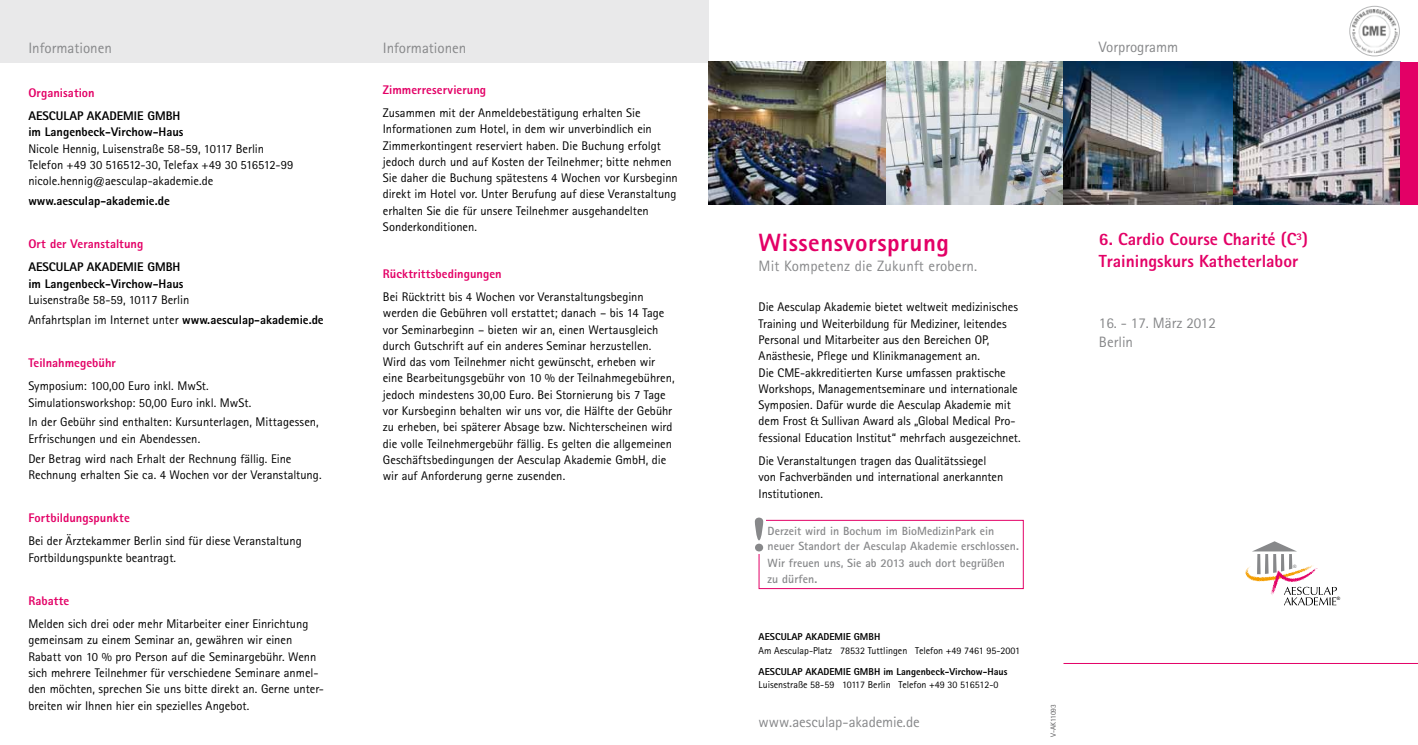
<style>
.page{position:relative;width:1418px;height:745px;background:#fff}
.page>*{position:absolute;margin:0;border:0;box-sizing:border-box;transform-origin:0 0}
.t1{font:800 25px "Rotis Sans Serif Pro";letter-spacing:.02em;color:#e30066}
.t2{font:800 17.5px/21.2px "Rotis Sans Serif Pro";color:#e30066}
.t3{font:15px/18.8px "Rotis Sans Serif Pro";color:#87888a}
.t4{font:12.5px/16.2px "Rotis Sans Serif Pro";letter-spacing:-.005em;color:#000}
.t5{font:800 12.5px/16.2px "Rotis Sans Serif Pro";color:#000}
.t6{font:800 12.5px "Rotis Sans Serif Pro";letter-spacing:.005em;color:#e30066}
.t7{font:700 11.88px/16px "Rotis Sans Serif Pro";color:#87888a}
.t8{font:10px "Rotis Sans Serif Pro";color:#000}
.t9{font:800 10px "Rotis Sans Serif Pro";color:#000}
.t10{font:7.5px "Rotis Sans Serif Pro";color:#58585a}
.t11{font:4.62px "Arial";color:#000}
.t12{font:4.62px "Arial";color:#707172}
.s1{font-weight:800}
</style>
<div class="page">
<div style="left:0;top:0;width:709px;height:62px;background:#e9e9ea"></div>
<img style="left:709px;top:62px;width:177px;height:142px">
<img style="left:886px;top:62px;width:177px;height:142px">
<hr style="left:1063px;top:662px;width:354px;height:1px;background:#e30066">
<svg style="left:1245px;top:541px;width:91px;height:64px"></svg>
<img style="left:1232px;top:62px;width:167px;height:142px">
<img style="left:1063px;top:62px;width:169px;height:142px">
<div style="left:1400px;top:62px;width:17px;height:142px;background:#e30066"></div>
<img style="left:1351px;top:9px;width:46px;height:44px">
<div style="left:1349px;top:6px;width:50px;height:50px;border:1px solid #87888a;border-radius:50%"></div>
<div style="left:758px;top:519px;width:265px;height:69px;border:1px solid #e30066"></div>
<div style="left:750px;top:515px;width:16px;height:39px;background:#fff"></div>
<svg style="left:754px;top:517px;width:9px;height:34px"></svg>
<p class="t3" style="left:28px;top:39px;width:85px">Informationen</p>
<p class="t6" style="left:28px;top:84px;width:68px">Organisation</p>
<p class="t5" style="left:28px;top:107px;width:157px">AESCULAP AKADEMIE GMBH im Langenbeck-Virchow-Haus</p>
<p class="t4" style="left:28px;top:140px;width:266px">Nicole Hennig, Luisenstraße 58-59, 10117 Berlin<br>Telefon +49 30 516512-30, Telefax +49 30 516512-99 nicole.hennig@aesculap-akademie.de</p>
<p class="t5" style="left:28px;top:192px;width:143px">www.aesculap-akademie.de</p>
<p class="t6" style="left:28px;top:236px;width:116px">Ort der Veranstaltung</p>
<p class="t5" style="left:28px;top:259px;width:16px">Aesculap</p>
<p class="t5" style="left:87px;top:259px;width:16px">Akademie</p>
<p class="t5" style="left:28px;top:259px;width:157px;text-align:right">GMBH<br>im Langenbeck-Virchow-Haus</p>
<p class="t4" style="left:28px;top:290px;width:297px;line-height:19.8px">Luisenstraße 58-59, 10117 Berlin<br>Anfahrtsplan im Internet unter <span class="s1">www.aesculap-akademie.de</span></p>
<p class="t6" style="left:28px;top:354px;width:89px">Teilnahmegebühr</p>
<p class="t4" style="left:28px;top:378px;width:224px">Symposium: 100,00 Euro inkl. MwSt.<br>Simulationsworkshop: 50,00 Euro inkl. MwSt.</p>
<p class="t4" style="left:28px;top:414px;width:292px">In der Gebühr sind enthalten: Kursunterlagen, Mittagessen,<br>Erfrischungen und ein Abendessen.</p>
<p class="t4" style="left:28px;top:450px;width:295px">Der Betrag wird nach Erhalt der Rechnung fällig. Eine<br>Rechnung erhalten Sie ca. 4 Wochen vor der Veranstaltung.</p>
<p class="t6" style="left:28px;top:509px;width:103px">Fortbildungspunkte</p>
<p class="t4" style="left:28px;top:532px;width:275px">Bei der Ärztekammer Berlin sind für diese Veranstaltung<br>Fortbildungspunkte beantragt.</p>
<p class="t6" style="left:28px;top:592px;width:43px">Rabatte</p>
<p class="t4" style="left:28px;top:615px;width:297px">Melden sich drei oder mehr Mitarbeiter einer Einrichtung gemeinsam zu einem Seminar an, gewähren wir einen Rabatt von 10 % pro Person auf die Seminargebühr. Wenn sich mehrere Teilnehmer für verschiedene Seminare anmel&shy;den möchten, sprechen Sie uns bitte direkt an. Gerne unter&shy;breiten wir Ihnen hier ein spezielles Angebot.</p>
<p class="t3" style="left:383px;top:39px;width:85px">Informationen</p>
<p class="t6" style="left:383px;top:81px;width:105px">Zimmerreservierung</p>
<p class="t4" style="left:383px;top:105px;width:296px">Zusammen mit der Anmeldebestätigung erhalten Sie Informationen zum Hotel, in dem wir unverbindlich ein Zimmerkontingent reserviert haben. Die Buchung erfolgt jedoch durch und auf Kosten der Teilnehmer; bitte nehmen Sie daher die Buchung spätestens 4 Wochen vor Kursbeginn direkt im Hotel vor. Unter Berufung auf diese Veranstaltung erhalten Sie die für unsere Teilnehmer ausgehandelten Sonderkonditionen.</p>
<p class="t6" style="left:383px;top:265px;width:120px">Rücktrittsbedingungen</p>
<p class="t4" style="left:383px;top:289px;width:293px">Bei Rücktritt bis 4 Wochen vor Veranstaltungsbeginn werden die Gebühren voll erstattet; danach – bis 14 Tage vor Seminarbeginn – bieten wir an, einen Wertausgleich durch Gutschrift auf ein anderes Seminar herzustellen.<br>Wird das vom Teilnehmer nicht gewünscht, erheben wir eine Bearbeitungsgebühr von 10 % der Teilnahmegebühren, jedoch mindestens 30,00 Euro. Bei Stornierung bis 7 Tage vor Kursbeginn behalten wir uns vor, die Hälfte der Gebühr zu erheben, bei späterer Absage bzw. Nichterscheinen wird die volle Teilnehmergebühr fällig. Es gelten die allgemeinen Geschäftsbedingungen der Aesculap Akademie GmbH, die wir auf Anforderung gerne zusenden.</p>
<p class="t3" style="left:1098px;top:38px;width:81px">Vorprogramm</p>
<h1 class="t1" style="left:758px;top:226px;width:192px">Wissensvorsprung</h1>
<p class="t3" style="left:758px;top:256px;width:220px">Mit Kompetenz die Zukunft erobern.</p>
<p class="t4" style="left:758px;top:299px;width:264px">Die Aesculap Akademie bietet weltweit medizinisches Training und Weiterbildung für Mediziner, leitendes Personal und Mitarbeiter aus den Bereichen OP, Anästhesie, Pflege und Klinikmanagement an.<br>Die CME-akkreditierten Kurse umfassen praktische Workshops, Managementseminare und internationale Symposien. Dafür wurde die Aesculap Akademie mit dem Frost &amp; Sullivan Award als „Global Medical Pro&shy;fessional Education Institut“ mehrfach ausgezeichnet.</p>
<p class="t4" style="left:758px;top:452px;width:246px">Die Veranstaltungen tragen das Qualitätssiegel von Fachverbänden und international anerkannten<br>Institutionen.</p>
<p class="t7" style="left:767px;top:522px;width:253px">Derzeit wird in Bochum im BioMedizinPark ein neuer Standort der Aesculap Akademie erschlossen.<br>Wir freuen uns, Sie ab 2013 auch dort begrüßen<br>zu dürfen.</p>
<p class="t9" style="left:758px;top:629px;width:123px">AESCULAP AKADEMIE GMBH</p>
<p class="t8" style="left:758px;top:644px;width:263px">Am Aesculap-Platz 78532 Tuttlingen Telefon +49 7461 95-2001</p>
<p class="t9" style="left:758px;top:664px;width:250px">AESCULAP AKADEMIE GMBH im Langenbeck-Virchow-Haus</p>
<p class="t8" style="left:758px;top:678px;width:241px">Luisenstraße 58-59 10117 Berlin Telefon +49 30 516512-0</p>
<p class="t3" style="left:758px;top:712px;width:163px">www.aesculap-akademie.de</p>
<p class="t10" style="left:1048px;top:736px;width:34px;rotate:-90deg">V-AK11093</p>
<h2 class="t2" style="left:1098px;top:228px;width:210px">6. Cardio Course Charité (C<sup>3</sup>)<br>Trainingskurs Katheterlabor</h2>
<p class="t3" style="left:1098px;top:313px;width:118px">16. - 17. März 2012<br>Berlin</p>
<p class="t12" style="left:1293px;top:562px;width:5px">®</p>
<p class="t11" style="left:1336px;top:595px;width:5px">®</p>
</div>
